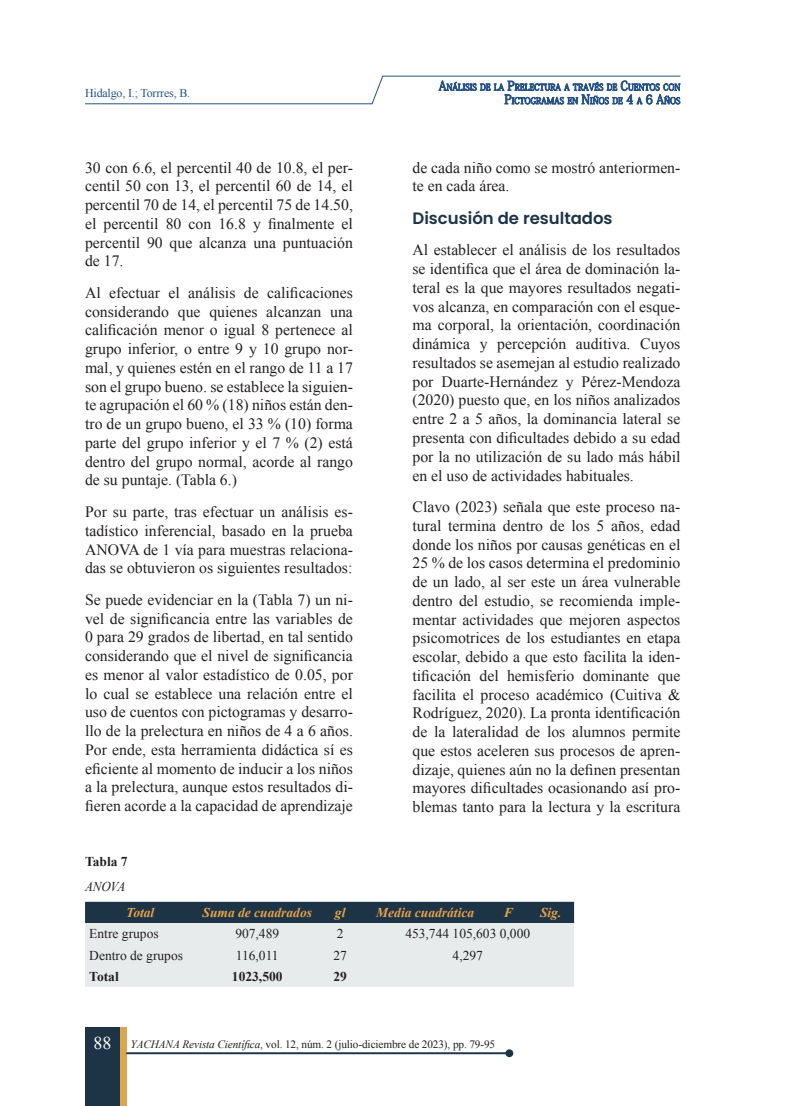
<style>
.page{position:relative;width:808px;height:1106px;background:#fff}
.page>*{position:absolute;margin:0;border:0;box-sizing:border-box;transform-origin:0 0}
.t1{font:18px "Times New Roman";color:#fff}
.Introducción_AZUL{font:600 16.5px "Poppins";color:#1d3447}
.Texto_normal_TMR_10_5_regular{font:15.75px/18.8px "Times New Roman";color:#231f20;text-align:justify}
.t2{font:13.5px "Times New Roman";color:#231f20}
.Texto_de_tablas_y_figuras{font:italic 700 13.5px "Times New Roman";color:#e7a249}
.Tablas___figuras_No{font:700 13.5px "Times New Roman";color:#231f20}
.Tablas___figuras_No-2{font:italic 13.5px "Times New Roman";letter-spacing:-.01em;color:#231f20;scale:.96 1}
.t3{font:12px "Times New Roman";letter-spacing:-.015em;color:#275284}
.t4{font:11.25px "Times New Roman";letter-spacing:-.01em;color:#231f20}
.t5{font:8.85px/13.5px "Koz Min Pr 6 N";color:#275284;text-align:right;scale:.95 1}
.s1{font-size:12.6px}
.s2{font-style:italic}
</style>
<div class="page">
<div style="left:85px;top:1027px;width:35px;height:79px;background:#1d3447"></div>
<div style="left:120px;top:1027px;width:6px;height:79px;background:#daa64f"></div>
<hr style="left:126px;top:1052px;width:383px;height:2px;background:#1d3447">
<div style="left:505px;top:1049px;width:8px;height:8px;background:#1d3447;border-radius:50%"></div>
<svg style="left:85px;top:76px;width:596px;height:28px"></svg>
<svg style="left:85px;top:901px;width:489px;height:85px;background:#b5bdc3"></svg>
<p class="t3" style="left:85px;top:85px;width:107px">Hidalgo, I.; Torrres, B.</p>
<p class="Texto_normal_TMR_10_5_regular" style="left:85px;top:158px;width:269px">30 con 6.6, el percentil 40 de 10.8, el per&shy;centil 50 con 13, el percentil 60 de 14, el percentil 70 de 14, el percentil 75 de 14.50, el percentil 80 con 16.8 y finalmente el percentil 90 que alcanza una puntuación de 17.</p>
<p class="Texto_normal_TMR_10_5_regular" style="left:85px;top:283px;width:269px">Al efectuar el análisis de calificaciones considerando que quienes alcanzan una calificación menor o igual 8 pertenece al grupo inferior, o entre 9 y 10 grupo nor&shy;mal, y quienes estén en el rango de 11 a 17 son el grupo bueno. se establece la siguien&shy;te agrupación el 60 % (18) niños están den&shy;tro de un grupo bueno, el 33 % (10) forma parte del grupo inferior y el 7 % (2) está dentro del grupo normal, acorde al rango de su puntaje. (Tabla 6.)</p>
<p class="Texto_normal_TMR_10_5_regular" style="left:85px;top:502px;width:269px">Por su parte, tras efectuar un análisis es&shy;tadístico inferencial, basado en la prueba ANOVA de 1 vía para muestras relaciona&shy;das se obtuvieron os siguientes resultados:</p>
<p class="Texto_normal_TMR_10_5_regular" style="left:85px;top:590px;width:269px">Se puede evidenciar en la (Tabla 7) un ni&shy;vel de significancia entre las variables de 0 para 29 grados de libertad, en tal sentido considerando que el nivel de significancia es menor al valor estadístico de 0.05, por lo cual se establece una relación entre el uso de cuentos con pictogramas y desarro&shy;llo de la prelectura en niños de 4 a 6 años.<br>Por ende, esta herramienta didáctica sí es eficiente al momento de inducir a los niños a la prelectura, aunque estos resultados di&shy;fieren acorde a la capacidad de aprendizaje</p>
<p class="Tablas___figuras_No" style="left:85px;top:852px;width:44px">Tabla 7</p>
<p class="Tablas___figuras_No-2" style="left:85px;top:877px;width:43px">ANOVA</p>
<p class="t5" style="left:439px;top:81px;width:256px"><span class="s1">A</span>NÁLISIS DE LA <span class="s1">P</span>RELECTURA A TRAVÉS DE <span class="s1">C</span>UENTOS CON<br><span class="s1">P</span>ICTOGRAMAS EN <span class="s1">N</span>IÑOS DE <span class="s1">4</span> A <span class="s1">6 A</span>ÑOS</p>
<p class="Texto_normal_TMR_10_5_regular" style="left:412px;top:158px;width:269px">de cada niño como se mostró anteriormen&shy;te en cada área.</p>
<p class="Introducción_AZUL" style="left:412px;top:208px;width:202px">Discusión de resultados</p>
<p class="Texto_normal_TMR_10_5_regular" style="left:412px;top:240px;width:269px">Al establecer el análisis de los resultados se identifica que el área de dominación la&shy;teral es la que mayores resultados negati&shy;vos alcanza, en comparación con el esque&shy;ma corporal, la orientación, coordinación dinámica y percepción auditiva. Cuyos resultados se asemejan al estudio realizado por Duarte-Hernández y Pérez-Mendoza (2020) puesto que, en los niños analizados entre 2 a 5 años, la dominancia lateral se presenta con dificultades debido a su edad por la no utilización de su lado más hábil en el uso de actividades habituales.</p>
<p class="Texto_normal_TMR_10_5_regular" style="left:412px;top:497px;width:269px">Clavo (2023) señala que este proceso na&shy;tural termina dentro de los 5 años, edad donde los niños por causas genéticas en el 25 % de los casos determina el predominio de un lado, al ser este un área vulnerable dentro del estudio, se recomienda imple&shy;mentar actividades que mejoren aspectos psicomotrices de los estudiantes en etapa escolar, debido a que esto facilita la iden&shy;tificación del hemisferio dominante que facilita el proceso académico (Cuitiva &amp; Rodríguez, 2020). La pronta identificación de la lateralidad de los alumnos permite que estos aceleren sus procesos de apren&shy;dizaje, quienes aún no la definen presentan mayores dificultades ocasionando así pro&shy;blemas tanto para la lectura y la escritura</p>
<p class="Texto_de_tablas_y_figuras" style="left:126px;top:903px;width:30px">Total</p>
<p class="Texto_de_tablas_y_figuras" style="left:202px;top:903px;width:111px">Suma de cuadrados</p>
<p class="Texto_de_tablas_y_figuras" style="left:335px;top:903px;width:12px">gl</p>
<p class="Texto_de_tablas_y_figuras" style="left:376px;top:903px;width:99px">Media cuadrática</p>
<p class="Texto_de_tablas_y_figuras" style="left:504px;top:903px;width:11px">F</p>
<p class="Texto_de_tablas_y_figuras" style="left:540px;top:903px;width:23px">Sig.</p>
<p class="t2" style="left:89px;top:924px;width:71px">Entre grupos</p>
<p class="t2" style="left:235px;top:924px;width:45px">907,489</p>
<p class="t2" style="left:337px;top:924px;width:8px">2</p>
<p class="t2" style="left:405px;top:924px;width:126px">453,744 105,603 0,000</p>
<p class="t2" style="left:89px;top:946px;width:95px">Dentro de grupos</p>
<p class="t2" style="left:236px;top:946px;width:44px">116,011</p>
<p class="t2" style="left:333px;top:946px;width:15px">27</p>
<p class="t2" style="left:453px;top:946px;width:32px">4,297</p>
<p class="Tablas___figuras_No" style="left:89px;top:967px;width:31px">Total</p>
<p class="Tablas___figuras_No" style="left:232px;top:967px;width:52px">1023,500</p>
<p class="Tablas___figuras_No" style="left:333px;top:967px;width:15px">29</p>
<p class="t1" style="left:93px;top:1030px;width:20px">88</p>
<p class="t4" style="left:131px;top:1036px;width:366px"><span class="s2">YACHANA Revista Científica</span>, vol. 12, núm. 2 (julio-diciembre de 2023), pp. 79-95</p>
</div>
